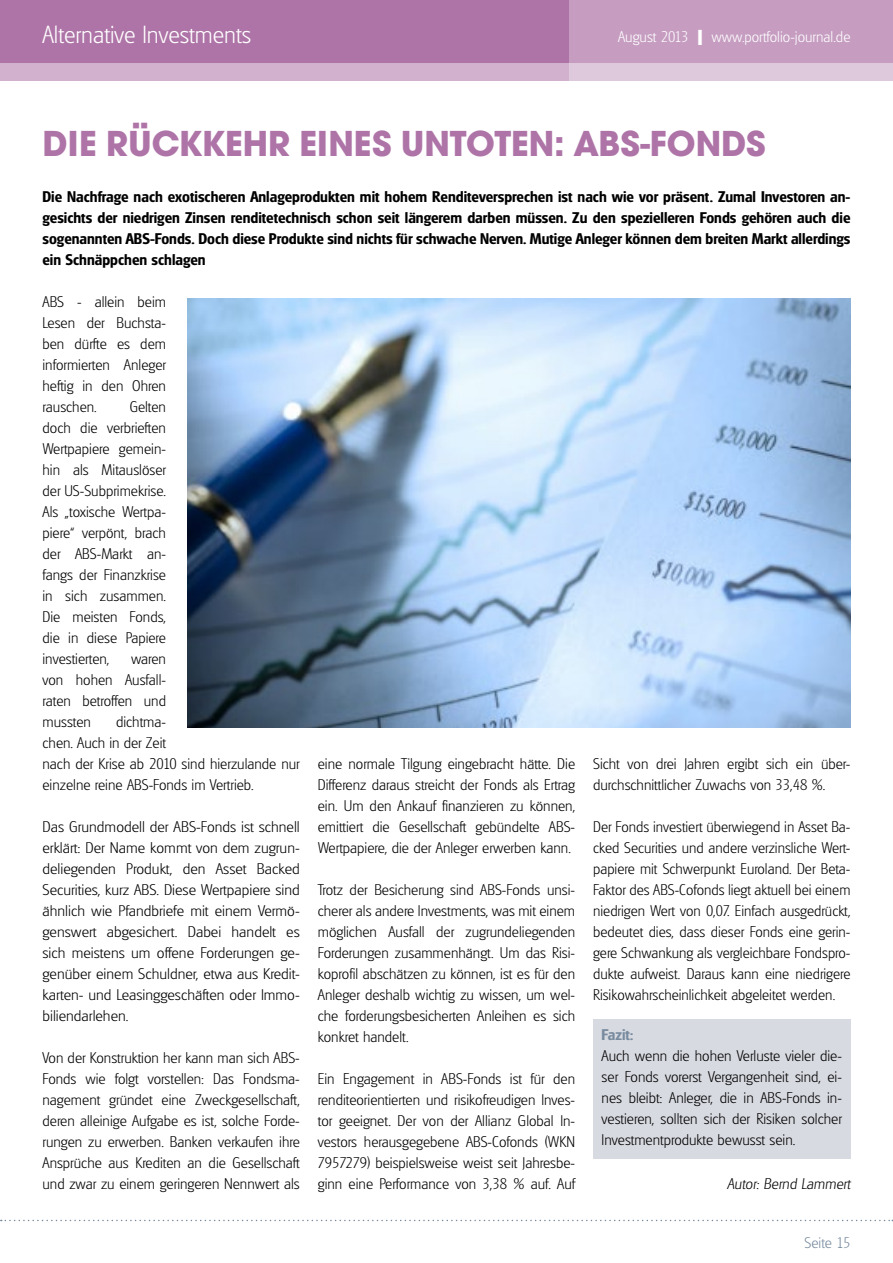
<style>
.page{position:relative;width:893px;height:1263px;background:#fff}
.page>*{position:absolute;margin:0;border:0;box-sizing:border-box;transform-origin:0 0}
.t1{font:700 37.5px "Avignon";color:#ae74a7}
.t2{font:200 24px "Glasgow Serial";color:#fff}
.t3{font:200 15px/21px "Glasgow Serial";color:#000;text-align:justify}
.t4{font:700 15px/21px "Glasgow Serial";color:#000;text-align:justify}
.t5{font:200 15px/21px "Glasgow Serial";color:#000;text-align:justify;scale:1.04 1}
.t6{font:200 15px "Glasgow Serial";color:#fff}
.t7{font:italic 200 15px "Glasgow Serial";color:#000}
.t8{font:200 15px "Glasgow Serial";color:#788b9f}
.t9{font:700 15px "Glasgow Serial";color:#788b9f}
.s1{font-weight:700;font-size:21px}
</style>
<div class="page">
<svg style="left:1px;top:1220px;width:892px;height:1px"></svg>
<div style="left:0;top:0;width:893px;height:81px;background:#ae74a7"></div>
<div style="left:0;top:64px;width:893px;height:17px;background:#d1b1cd"></div>
<svg style="left:570px;top:0;width:323px;height:81px;background:#cba6c6"></svg>
<div style="left:593px;top:1019px;width:257px;height:140px;background:#d8dae1"></div>
<img style="left:187px;top:298px;width:663px;height:429px">
<h2 class="t2" style="left:43px;top:20px;width:210px">Alternative Investments</h2>
<p class="t6" style="left:711px;top:27px;width:141px">www.portfolio-journal.de</p>
<p class="t6" style="left:618px;top:27px;width:86px">August 2013 <span class="s1">I</span></p>
<h1 class="t1" style="left:43px;top:120px;width:725px">DIE RÜCKKEHR EINES UNTOTEN: ABS-FONDS</h1>
<p class="t4" style="left:43px;top:186px;width:809px">Die Nachfrage nach exotischeren Anlageprodukten mit hohem Renditeversprechen ist nach wie vor präsent. Zumal Investoren an&shy;gesichts der niedrigen Zinsen renditetechnisch schon seit längerem darben müssen. Zu den spezielleren Fonds gehören auch die sogenannten ABS-Fonds. Doch diese Produkte sind nichts für schwache Nerven. Mutige Anleger können dem breiten Markt allerdings ein Schnäppchen schlagen</p>
<p class="t3" style="left:43px;top:291px;width:125px">ABS - allein beim Lesen der Buchsta&shy;ben dürfte es dem informierten Anleger heftig in den Ohren rauschen.</p>
<p class="t3" style="left:43px;top:396px;width:125px;text-indent:87px">Gelten doch die verbrieften Wertpapiere gemein&shy;hin als Mitauslöser der US-Subprimekrise.<br>Als „toxische Wertpa&shy;piere“ verpönt, brach der ABS-Markt an&shy;fangs der Finanzkrise in sich zusammen.<br>Die meisten Fonds, die in diese Papiere investierten,</p>
<p class="t3" style="left:43px;top:648px;width:125px;text-indent:89px">waren von hohen Ausfall&shy;raten betroffen und mussten</p>
<p class="t3" style="left:43px;top:711px;width:259px;text-align:left;text-indent:74px">dichtma-<br>chen. Auch in der Zeit<br>nach der Krise ab 2010 sind hierzulande nur einzelne reine ABS-Fonds im Vertrieb.</p>
<p class="t5" style="left:43px;top:816px;width:249px">Das Grundmodell der ABS-Fonds ist schnell erklärt: Der Name kommt von dem zugrun&shy;deliegenden Produkt, den Asset Backed Securities, kurz ABS. Diese Wertpapiere sind ähnlich wie Pfandbriefe mit einem Vermö&shy;genswert abgesichert. Dabei handelt es sich meistens um offene Forderungen ge&shy;genüber einem Schuldner, etwa aus Kredit&shy;karten- und Leasinggeschäften oder Immo&shy;biliendarlehen.</p>
<p class="t3" style="left:43px;top:1047px;width:259px">Von der Konstruktion her kann man sich ABS-Fonds wie folgt vorstellen: Das Fondsma&shy;nagement gründet eine Zweckgesellschaft, deren alleinige Aufgabe es ist, solche Forde&shy;rungen zu erwerben. Banken verkaufen ihre Ansprüche aus Krediten an die Gesellschaft und zwar zu einem geringeren Nennwert als</p>
<p class="t3" style="left:318px;top:753px;width:259px">eine normale Tilgung eingebracht hätte. Die Differenz daraus streicht der Fonds als Ertrag ein. Um den Ankauf finanzieren zu können, emittiert die Gesellschaft gebündelte ABS-Wertpapiere, die der Anleger erwerben kann.</p>
<p class="t3" style="left:318px;top:879px;width:259px">Trotz der Besicherung sind ABS-Fonds unsi&shy;cherer als andere Investments, was mit einem möglichen Ausfall der zugrundeliegenden Forderungen zusammenhängt. Um das Risi&shy;koprofil abschätzen zu können, ist es für den Anleger deshalb wichtig zu wissen, um wel&shy;che forderungsbesicherten Anleihen es sich konkret handelt.</p>
<p class="t3" style="left:318px;top:1068px;width:259px">Ein Engagement in ABS-Fonds ist für den renditeorientierten und risikofreudigen Inves&shy;tor geeignet. Der von der Allianz Global In&shy;vestors herausgegebene ABS-Cofonds (WKN 7957279) beispielsweise weist seit Jahresbe&shy;ginn eine Performance von 3,38 % auf. Auf</p>
<p class="t3" style="left:593px;top:753px;width:259px">Sicht von drei Jahren ergibt sich ein über&shy;durchschnittlicher Zuwachs von 33,48 %.</p>
<p class="t3" style="left:593px;top:816px;width:259px">Der Fonds investiert überwiegend in Asset Ba&shy;cked Securities und andere verzinsliche Wert&shy;papiere mit Schwerpunkt Euroland. Der Beta-Faktor des ABS-Cofonds liegt aktuell bei einem niedrigen Wert von 0,07. Einfach ausgedrückt, bedeutet dies, dass dieser Fonds eine gerin&shy;gere Schwankung als vergleichbare Fondspro&shy;dukte aufweist. Daraus kann eine niedrigere Risikowahrscheinlichkeit abgeleitet werden.</p>
<p class="t9" style="left:602px;top:1025px;width:33px">Fazit:</p>
<p class="t3" style="left:602px;top:1045px;width:242px">Auch wenn die hohen Verluste vieler die&shy;ser Fonds vorerst Vergangenheit sind, ei&shy;nes bleibt: Anleger, die in ABS-Fonds in&shy;vestieren, sollten sich der Risiken solcher Investmentprodukte bewusst sein.</p>
<p class="t7" style="left:727px;top:1175px;width:125px">Autor: Bernd Lammert</p>
<p class="t8" style="left:805px;top:1234px;width:47px">Seite 15</p>
</div>
